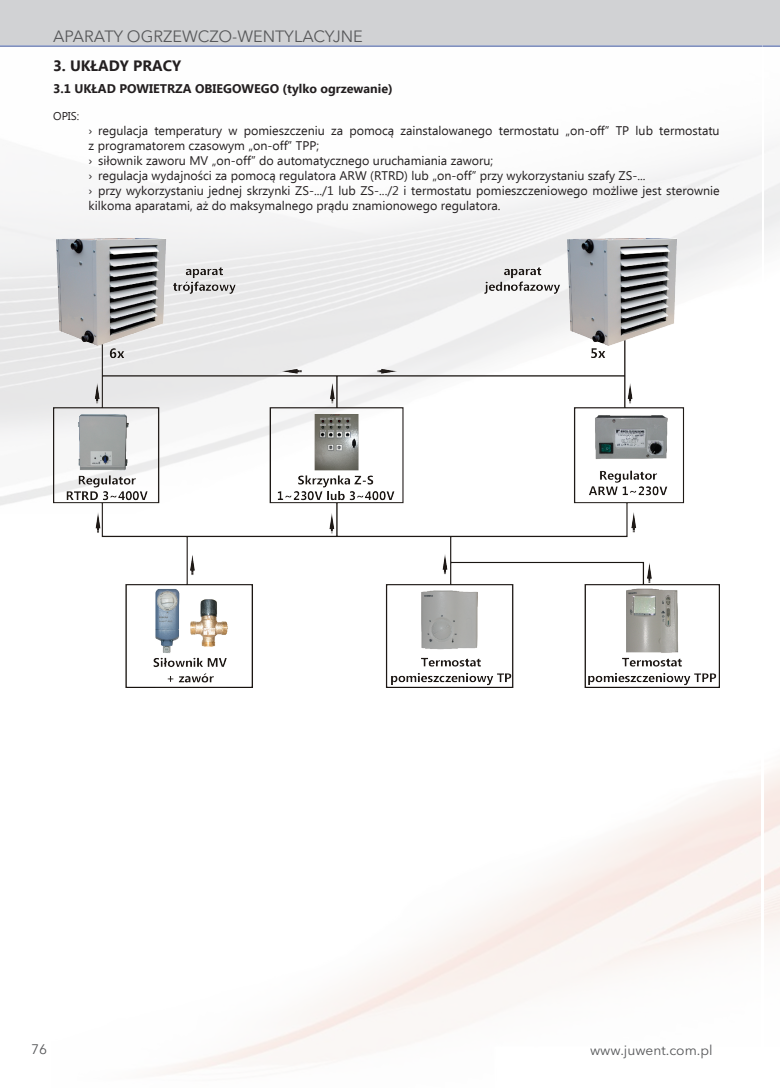
<style>
.page{position:relative;width:780px;height:1088px;background:#fff}
.page>*{position:absolute;margin:0;border:0;box-sizing:border-box;transform-origin:0 0}
.t1{font:16.25px "Avenir Next LT Pro";color:#57585a}
.t2{font:700 15px "Ebrima";color:#231f20}
.t3{font:13.75px "Avenir Next LT Pro";color:#57585a}
.t4{font:12.5px/15px "Ebrima";color:#231f20}
.t5{font:700 12.5px "Ebrima";color:#231f20}
.t6{font:11.25px "Ebrima";color:#231f20}
</style>
<div class="page">
<img style="left:125px;top:584px;width:635px;height:490px">
<div style="left:762px;top:0;width:18px;height:45px;background:#d1d2d4"></div>
<div style="left:0;top:0;width:762px;height:45px;background:#d1d2d4"></div>
<hr style="left:0;top:46px;width:762px;height:1px;background:#253f8e">
<svg style="left:762px;top:46px;width:18px;height:1px"></svg>
<img style="left:53px;top:239px;width:666px;height:448px">
<h1 class="t1" style="left:53px;top:26px;width:311px">APARATY OGRZEWCZO-WENTYLACYJNE</h1>
<p class="t2" style="left:53px;top:55px;width:129px">3. UKŁADY PRACY</p>
<p class="t5" style="left:53px;top:80px;width:341px">3.1 UKŁAD POWIETRZA OBIEGOWEGO (tylko ogrzewanie)</p>
<p class="t6" style="left:53px;top:108px;width:28px">OPIS:</p>
<p class="t4" style="left:89px;top:124px;width:632px">› regulacja temperatury w pomieszczeniu za pomocą zainstalowanego termostatu „on-off” TP lub termostatu z programatorem czasowym „on-off” TPP;<br>› siłownik zaworu MV „on-off” do automatycznego uruchamiania zaworu;<br>› regulacja wydajności za pomocą regulatora ARW (RTRD) lub „on-off” przy wykorzystaniu szafy ZS-...<br>› przy wykorzystaniu jednej skrzynki ZS-.../1 lub ZS-.../2 i termostatu pomieszczeniowego możliwe jest sterownie kilkoma aparatami, aż do maksymalnego prądu znamionowego regulatora.</p>
<p class="t3" style="left:31px;top:1041px;width:17px">76</p>
<p class="t3" style="left:590px;top:1042px;width:124px">www.juwent.com.pl</p>
</div>
